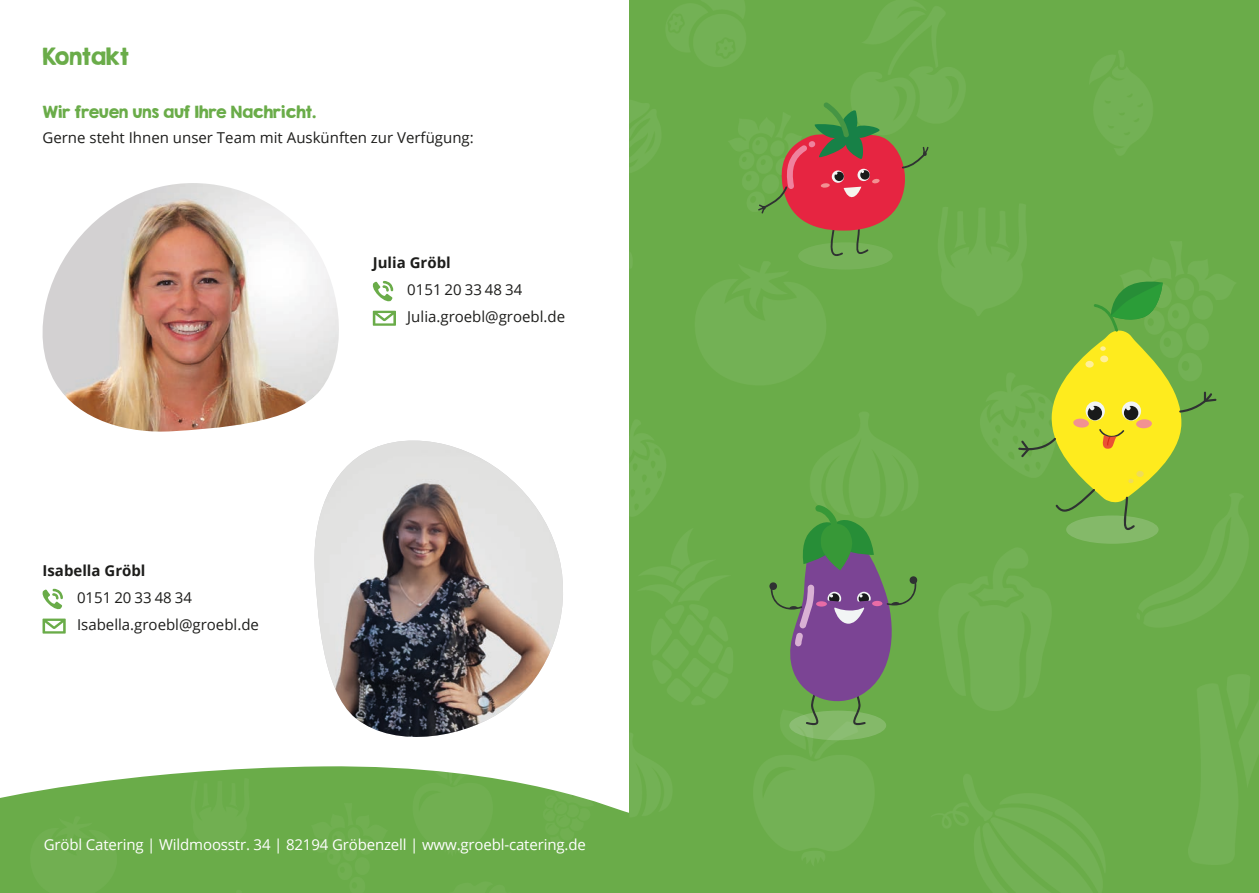
<style>
.page{position:relative;width:1259px;height:893px;background:#fff}
.page>*{position:absolute;margin:0;border:0;box-sizing:border-box;transform-origin:0 0}
.t1{font:21px "KG Second Chances Solid";color:#6aac49}
.t2{font:15px/27px "Open Sans";color:#1d1d1b}
.t3{font:15px "Open Sans";letter-spacing:-.01em;color:#fff}
.t4{font:15px "KG Second Chances Solid";color:#6aac49}
.t5{font:700 15px "Open Sans";color:#1d1d1b}
</style>
<div class="page">
<img style="left:0;top:618px;width:629px;height:275px">
<img style="left:42px;top:183px;width:297px;height:249px">
<svg style="left:312px;top:440px;width:260px;height:310px"></svg>
<img style="left:313px;top:441px;width:251px;height:298px">
<img style="left:629px;top:0;width:630px;height:893px">
<div style="left:798px;top:242px;width:94px;height:28px;background:#77b259;border-radius:50%"></div>
<svg style="left:758px;top:102px;width:170px;height:154px;background:#917c4a"></svg>
<div style="left:1066px;top:515px;width:92px;height:29px;background:#84b969;border-radius:50%"></div>
<svg style="left:1018px;top:278px;width:198px;height:252px;background:#94bc3f"></svg>
<div style="left:789px;top:711px;width:97px;height:29px;background:#84b969;border-radius:50%"></div>
<svg style="left:769px;top:505px;width:148px;height:220px;background:#6e8665"></svg>
<svg style="left:372px;top:281px;width:21px;height:21px"></svg>
<svg style="left:42px;top:589px;width:21px;height:21px"></svg>
<svg style="left:373px;top:311px;width:23px;height:15px"></svg>
<svg style="left:43px;top:619px;width:23px;height:15px"></svg>
<h1 class="t1" style="left:43px;top:43px;width:88px">Kontakt</h1>
<p class="t4" style="left:43px;top:102px;width:275px">Wir freuen uns auf Ihre Nachricht.</p>
<p class="t2" style="left:43px;top:124px;width:433px">Gerne steht Ihnen unser Team mit Auskünften zur Verfügung:</p>
<p class="t5" style="left:43px;top:560px;width:104px">Isabella Gröbl</p>
<p class="t2" style="left:77px;top:583px;width:183px">0151 20 33 48 34<br>Isabella.groebl@groebl.de</p>
<p class="t5" style="left:373px;top:252px;width:79px">Julia Gröbl</p>
<p class="t2" style="left:407px;top:276px;width:159px">0151 20 33 48 34<br>Julia.groebl@groebl.de</p>
<p class="t3" style="left:44px;top:835px;width:543px">Gröbl Catering | Wildmoosstr. 34 | 82194 Gröbenzell | www.groebl-catering.de</p>
</div>
